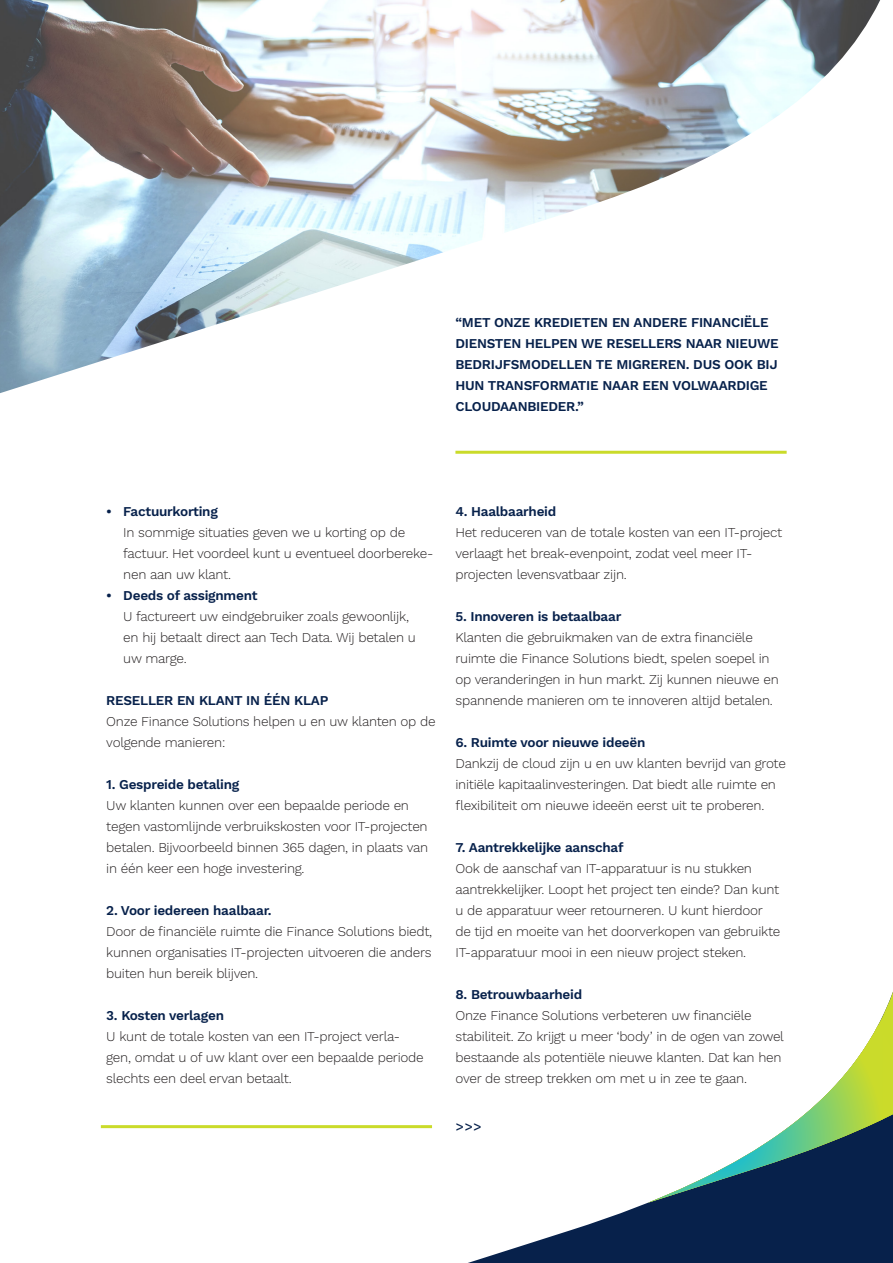
<style>
.page{position:relative;width:893px;height:1263px;background:#fff}
.page>*{position:absolute;margin:0;border:0;box-sizing:border-box;transform-origin:0 0}
.t1{font:300 13.5px/21px "Work Sans";letter-spacing:-.02em;color:#231f20}
.t2{font:600 13.5px/21px "Work Sans";letter-spacing:-.02em;color:#07214b}
.t3{font:500 13.5px "Work Sans";color:#07214b}
</style>
<div class="page">
<svg style="left:381px;top:1128px;width:512px;height:135px"></svg>
<svg style="left:877px;top:992px;width:16px;height:211px;background:#879951"></svg>
<svg style="left:647px;top:1026px;width:236px;height:177px"></svg>
<hr style="left:455px;top:451px;width:332px;height:3px;background:#cadb2a">
<img style="left:0;top:0;width:880px;height:393px">
<hr style="left:101px;top:1125px;width:331px;height:3px;background:#cadb2a">
<p class="t2" style="left:455px;top:313px;width:325px">“MET ONZE KREDIETEN EN ANDERE FINANCIËLE DIENSTEN HELPEN WE RESELLERS NAAR NIEUWE BEDRIJFSMODELLEN TE MIGREREN. DUS OOK BIJ HUN TRANSFORMATIE NAAR EEN VOLWAARDIGE CLOUDAANBIEDER.”</p>
<p class="t2" style="left:106px;top:502px;width:113px">• Factuurkorting</p>
<p class="t1" style="left:123px;top:522px;width:311px">In sommige situaties geven we u korting op de factuur. Het voordeel kunt u eventueel doorbereke&shy;nen aan uw klant.</p>
<p class="t2" style="left:106px;top:586px;width:153px">• Deeds of assignment</p>
<p class="t1" style="left:123px;top:606px;width:294px">U factureert uw eindgebruiker zoals gewoonlijk, en hij betaalt direct aan Tech Data. Wij betalen u uw marge.</p>
<p class="t2" style="left:106px;top:691px;width:224px">RESELLER EN KLANT IN ÉÉN KLAP</p>
<p class="t1" style="left:106px;top:711px;width:331px">Onze Finance Solutions helpen u en uw klanten op de volgende manieren:</p>
<p class="t2" style="left:106px;top:775px;width:135px">1. Gespreide betaling</p>
<p class="t1" style="left:106px;top:795px;width:323px">Uw klanten kunnen over een bepaalde periode en tegen vastomlijnde verbruikskosten voor IT-projecten betalen. Bijvoorbeeld binnen 365 dagen, in plaats van in één keer een hoge investering.</p>
<p class="t2" style="left:106px;top:901px;width:167px">2. Voor iedereen haalbaar.</p>
<p class="t1" style="left:106px;top:921px;width:327px;text-align:justify">Door de financiële ruimte die Finance Solutions biedt, kunnen organisaties IT-projecten uitvoeren die anders buiten hun bereik blijven.</p>
<p class="t2" style="left:106px;top:1006px;width:119px">3. Kosten verlagen</p>
<p class="t1" style="left:106px;top:1026px;width:319px">U kunt de totale kosten van een IT-project verla&shy;gen, omdat u of uw klant over een bepaalde periode slechts een deel ervan betaalt.</p>
<p class="t2" style="left:455px;top:502px;width:102px">4. Haalbaarheid</p>
<p class="t1" style="left:455px;top:522px;width:328px">Het reduceren van de totale kosten van een IT-project verlaagt het break-evenpoint, zodat veel meer IT&shy;projecten levensvatbaar zijn.</p>
<p class="t2" style="left:455px;top:607px;width:167px">5. Innoveren is betaalbaar</p>
<p class="t1" style="left:455px;top:627px;width:325px">Klanten die gebruikmaken van de extra financiële ruimte die Finance Solutions biedt, spelen soepel in op veranderingen in hun markt. Zij kunnen nieuwe en spannende manieren om te innoveren altijd betalen.</p>
<p class="t2" style="left:455px;top:733px;width:191px">6. Ruimte voor nieuwe ideeën</p>
<p class="t1" style="left:455px;top:753px;width:332px">Dankzij de cloud zijn u en uw klanten bevrijd van grote initiële kapitaalinvesteringen. Dat biedt alle ruimte en flexibiliteit om nieuwe ideeën eerst uit te proberen.</p>
<p class="t2" style="left:455px;top:838px;width:170px">7. Aantrekkelijke aanschaf</p>
<p class="t1" style="left:455px;top:858px;width:326px">Ook de aanschaf van IT-apparatuur is nu stukken aantrekkelijker. Loopt het project ten einde? Dan kunt u de apparatuur weer retourneren. U kunt hierdoor de tijd en moeite van het doorverkopen van gebruikte IT-apparatuur mooi in een nieuw project steken.</p>
<p class="t2" style="left:455px;top:985px;width:128px">8. Betrouwbaarheid</p>
<p class="t1" style="left:455px;top:1005px;width:330px">Onze Finance Solutions verbeteren uw financiële stabiliteit. Zo krijgt u meer ‘body’ in de ogen van zowel bestaande als potentiële nieuwe klanten. Dat kan hen over de streep trekken om met u in zee te gaan.</p>
<p class="t3" style="left:456px;top:1118px;width:27px">&gt;&gt;&gt;</p>
</div>
